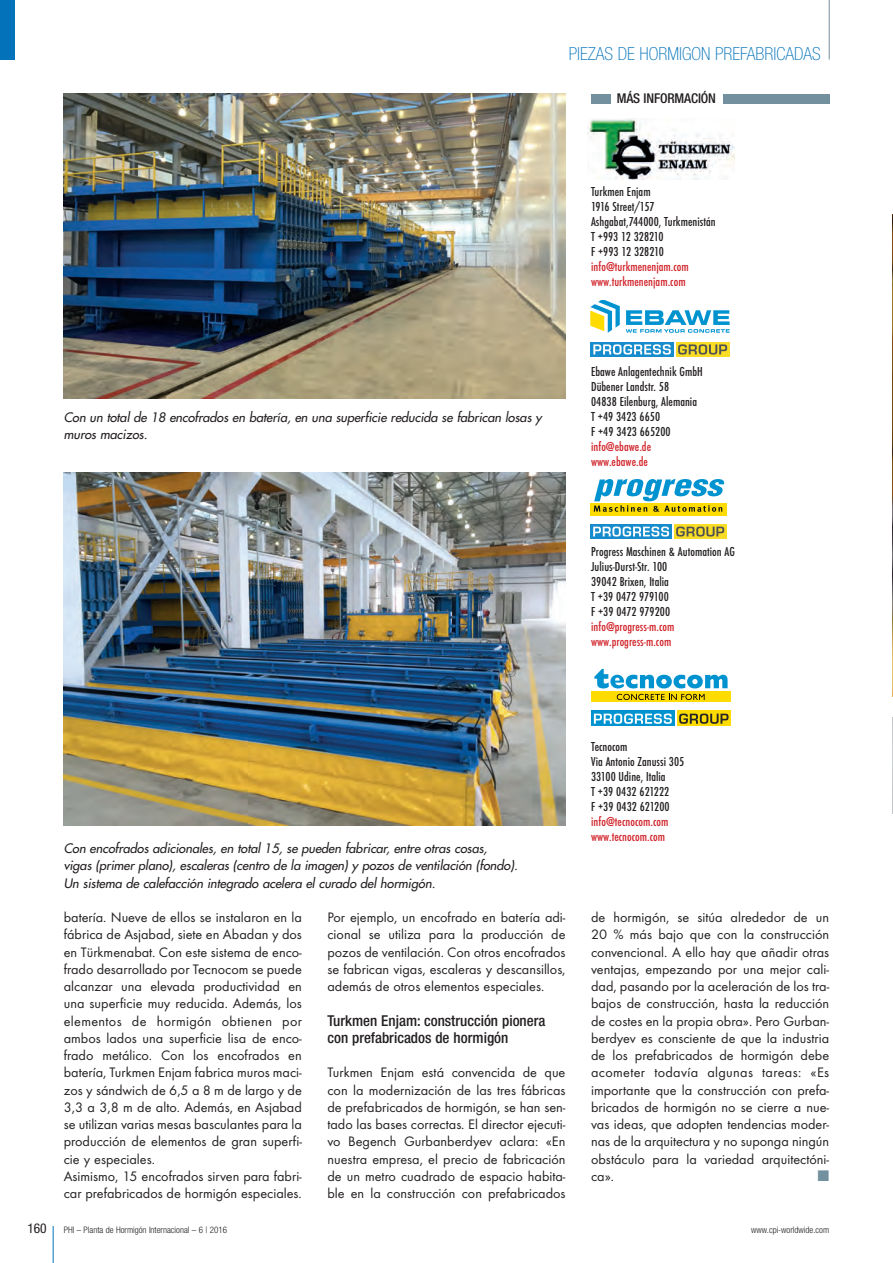
<style>
.page{position:relative;width:893px;height:1263px;background:#fff}
.page>*{position:absolute;margin:0;border:0;box-sizing:border-box;transform-origin:0 0}
.t1{font:100 condensed 18px "Helvetica Neue";color:#0372bb}
.t2{font:500 condensed 15px/17.2px "Helvetica Neue";color:#231f20}
.t3{font:14.25px/17.2px "Futura T";color:#231f20;text-align:justify}
.t4{font:14.25px "European Pi Three";color:#73909f}
.t5{font:500 condensed 13.5px/15px "Futura T";letter-spacing:.005em;color:#231f20}
.t6{font:500 condensed 13.5px/15px "Futura T";letter-spacing:.005em;color:#d1232a}
.t7{font:500 condensed 13.5px "Helvetica Neue";letter-spacing:-.01em;color:#231f20}
.t8{font:condensed 13.5px "Helvetica Neue";color:#231f20}
.t9{font:italic 12.75px/17.2px "Futura";letter-spacing:-.005em;color:#231f20}
.t10{font:300 condensed 9px "Helvetica Neue";color:#231f20}
</style>
<div class="page">
<hr style="left:892px;top:0;width:1px;height:1263px;background:#47494b">
<img style="left:892px;top:215px;width:1px;height:482px">
<img style="left:892px;top:718px;width:1px;height:96px">
<hr style="left:53px;top:1226px;width:1px;height:37px;background:#0372bb">
<hr style="left:829px;top:0;width:1px;height:60px;background:#73909f">
<div style="left:0;top:0;width:15px;height:60px;background:#0372bb"></div>
<img style="left:587px;top:119px;width:147px;height:61px">
<div style="left:591px;top:94px;width:19px;height:9px;background:#73909f"></div>
<div style="left:723px;top:94px;width:106px;height:9px;background:#73909f"></div>
<div style="left:590px;top:342px;width:84px;height:15px;background:#178ccc"></div>
<div style="left:676px;top:342px;width:53px;height:15px;background:#f9dc26"></div>
<svg style="left:593px;top:344px;width:78px;height:11px"></svg>
<svg style="left:678px;top:344px;width:49px;height:11px"></svg>
<svg style="left:590px;top:301px;width:30px;height:32px"></svg>
<svg style="left:626px;top:310px;width:104px;height:23px"></svg>
<div style="left:590px;top:524px;width:82px;height:15px;background:#178ccc"></div>
<svg style="left:674px;top:524px;width:52px;height:15px"></svg>
<svg style="left:593px;top:526px;width:76px;height:11px"></svg>
<svg style="left:676px;top:526px;width:48px;height:10px"></svg>
<div style="left:590px;top:503px;width:136px;height:12px;background:#ffdc01"></div>
<svg style="left:594px;top:479px;width:131px;height:33px"></svg>
<div style="left:591px;top:711px;width:84px;height:15px;background:#0093d0"></div>
<div style="left:677px;top:711px;width:54px;height:15px;background:#ffdc01"></div>
<svg style="left:594px;top:713px;width:78px;height:11px"></svg>
<svg style="left:679px;top:713px;width:49px;height:11px"></svg>
<div style="left:591px;top:691px;width:140px;height:11px;background:#ffdc01"></div>
<svg style="left:617px;top:694px;width:88px;height:6px"></svg>
<svg style="left:594px;top:669px;width:134px;height:19px"></svg>
<img style="left:64px;top:94px;width:502px;height:305px">
<img style="left:64px;top:472px;width:502px;height:354px">
<p class="t1" style="left:569px;top:43px;width:253px">PIEZAS DE HORMIGON PREFABRICADAS</p>
<p class="t7" style="left:617px;top:94px;width:101px">MÁS INFORMACIÓN</p>
<p class="t9" style="left:64px;top:408px;width:479px">Con un total de 18 encofrados en batería, en una superficie reducida se fabrican losas y muros macizos.</p>
<p class="t5" style="left:591px;top:183px;width:126px">Turkmen Enjam<br>1916 Street/157<br>Ashgabat,744000, Turkmenistán<br>T +993 12 328210<br>F +993 12 328210</p>
<p class="t6" style="left:591px;top:258px;width:99px">info@turkmenenjam.com www.turkmenenjam.com</p>
<p class="t5" style="left:591px;top:363px;width:113px">Ebawe Anlagentechnik GmbH<br>Dübener Landstr. 58<br>04838 Eilenburg, Alemania<br>T +49 3423 6650<br>F +49 3423 665200</p>
<p class="t6" style="left:591px;top:438px;width:62px">info@ebawe.de www.ebawe.de</p>
<p class="t5" style="left:591px;top:543px;width:145px">Progress Maschinen &amp; Automation AG<br>Julius-Durst-Str. 100<br>39042 Brixen, Italia<br>T +39 0472 979100<br>F +39 0472 979200</p>
<p class="t6" style="left:591px;top:618px;width:85px">info@progress-m.com www.progress-m.com</p>
<p class="t9" style="left:64px;top:840px;width:458px">Con encofrados adicionales, en total 15, se pueden fabricar, entre otras cosas, vigas (primer plano), escaleras (centro de la imagen) y pozos de ventilación (fondo).<br>Un sistema de calefacción integrado acelera el curado del hormigón.</p>
<p class="t3" style="left:64px;top:909px;width:240px;text-align:left">batería. Nueve de ellos se instalaron en la fábrica de Asjabad, siete en Abadan y dos en Türkmenabat. Con este sistema de enco&shy;frado desarrollado por Tecnocom se puede alcanzar una elevada productividad en una superficie muy reducida. Además, los elementos de hormigón obtienen por ambos lados una superficie lisa de enco&shy;frado metálico. Con los encofrados en batería, Turkmen Enjam fabrica muros maci&shy;zos y sándwich de 6,5 a 8 m de largo y de 3,3 a 3,8 m de alto. Además, en Asjabad se utilizan varias mesas basculantes para la producción de elementos de gran superfi&shy;cie y especiales.<br>Asimismo, 15 encofrados sirven para fabri&shy;car prefabricados de hormigón especiales.</p>
<p class="t3" style="left:327px;top:908px;width:240px">Por ejemplo, un encofrado en batería adi&shy;cional se utiliza para la producción de pozos de ventilación. Con otros encofrados se fabrican vigas, escaleras y descansillos, además de otros elementos especiales.</p>
<p class="t2" style="left:327px;top:1013px;width:219px">Turkmen Enjam: construcción pionera con prefabricados de hormigón</p>
<p class="t3" style="left:327px;top:1064px;width:240px">Turkmen Enjam está convencida de que con la modernización de las tres fábricas de prefabricados de hormigón, se han sen&shy;tado las bases correctas. El director ejecuti&shy;vo Begench Gurbanberdyev aclara: «En nuestra empresa, el precio de fabricación de un metro cuadrado de espacio habita&shy;ble en la construcción con prefabricados</p>
<p class="t5" style="left:591px;top:738px;width:95px">Tecnocom<br>Via Antonio Zanussi 305<br>33100 Udine, Italia<br>T +39 0432 621222<br>F +39 0432 621200</p>
<p class="t6" style="left:591px;top:813px;width:79px">info@tecnocom.com www.tecnocom.com</p>
<p class="t3" style="left:591px;top:908px;width:240px">de hormigón, se sitúa alrededor de un 20 % más bajo que con la construcción convencional. A ello hay que añadir otras ventajas, empezando por una mejor cali&shy;dad, pasando por la aceleración de los tra&shy;bajos de construcción, hasta la reducción de costes en la propia obra». Pero Gurban - berdyev es consciente de que la industria de los prefabricados de hormigón debe acometer todavía algunas tareas: «Es importante que la construcción con prefa&shy;bricados de hormigón no se cierre a nue&shy;vas ideas, que adopten tendencias moder&shy;nas de la arquitectura y no suponga ningún obstáculo para la variedad arquitectóni&shy;ca».</p>
<p class="t4" style="left:817px;top:1167px;width:13px">-</p>
<p class="t8" style="left:28px;top:1223px;width:21px">160</p>
<p class="t10" style="left:64px;top:1224px;width:165px">PHI – Planta de Hormigón Internacional – 6 | 2016</p>
<p class="t10" style="left:751px;top:1224px;width:79px">www.cpi-worldwide.com</p>
</div>
